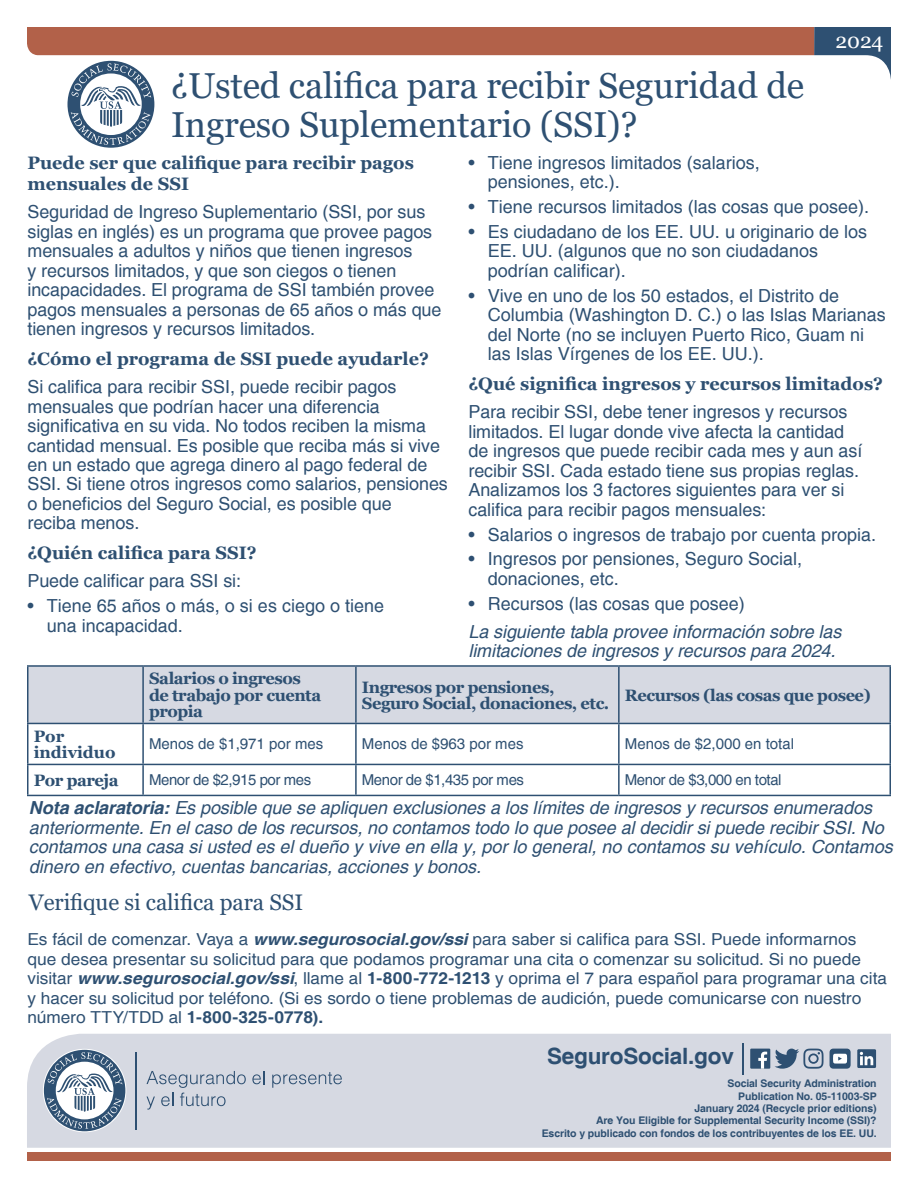
<style>
.page{position:relative;width:918px;height:1188px;background:#fff}
.page>*{position:absolute;margin:0;border:0;box-sizing:border-box;transform-origin:0 0}
.t1{font:36px/39px "Georgia";letter-spacing:-.005em;color:#2e5072}
.t2{font:22.5px "Georgia";letter-spacing:-.005em;color:#2e5072}
.t3{font:700 22.5px "Helvetica";letter-spacing:-.01em;color:#2e5072}
.t4{font:21px "Georgia";color:#fff}
.t5{font:18px/19.5px "Helvetica";letter-spacing:-.005em;color:#2e5072}
.t6{font:italic 18px/19.5px "Helvetica";letter-spacing:-.005em;color:#2e5072}
.t7{font:700 18px/21px "Georgia";color:#2e5072}
.t8{font:16.5px/19.5px "Helvetica";letter-spacing:-.005em;color:#2e5072;scale:1.05 1}
.t9{font:700 16.5px/16.5px "Georgia";letter-spacing:-.03em;color:#2e5072}
.t10{font:700 16.5px/16.5px "Georgia";color:#2e5072}
.t11{font:15px "Helvetica";letter-spacing:-.015em;color:#2e5072}
.t12{font:700 10.5px "Helvetica";letter-spacing:-.01em;color:#2e5072}
.s1{font-weight:700}
.s2{font-weight:700;font-style:italic}
</style>
<div class="page">
<div style="left:27px;top:1034px;width:864px;height:48px;background:#d6d9e2"></div>
<div style="left:27px;top:1082px;width:864px;height:66px;background:#d6d9e2"></div>
<hr style="left:742px;top:1043px;width:1px;height:32px;background:#2e5072">
<svg style="left:857px;top:1049px;width:19px;height:19px"></svg>
<svg style="left:830px;top:1049px;width:21px;height:20px"></svg>
<svg style="left:775px;top:1049px;width:49px;height:20px"></svg>
<div style="left:750px;top:1049px;width:20px;height:20px;background:#2e5072"></div>
<svg style="left:758px;top:1052px;width:9px;height:17px"></svg>
<div style="left:44px;top:1050px;width:81px;height:81px;background:#2e5072;border-radius:50%"></div>
<svg style="left:47px;top:1052px;width:75px;height:77px"></svg>
<hr style="left:135px;top:1052px;width:1px;height:77px;background:#2e5072">
<svg style="left:252px;top:1071px;width:12px;height:13px"></svg>
<svg style="left:272px;top:1072px;width:70px;height:16px"></svg>
<svg style="left:146px;top:1071px;width:100px;height:39px;background:#bfc6d2"></svg>
<svg style="left:27px;top:27px;width:864px;height:118px"></svg>
<div style="left:27px;top:1153px;width:864px;height:8px;background:#b26149"></div>
<div style="left:28px;top:667px;width:862px;height:56px;background:#d6d9e2"></div>
<svg style="left:28px;top:724px;width:862px;height:71px"></svg>
<hr style="left:27px;top:665px;width:116px;height:2px;background:#2e5072">
<hr style="left:27px;top:667px;width:1px;height:56px;background:#2e5072">
<hr style="left:143px;top:665px;width:213px;height:2px;background:#2e5072">
<hr style="left:142px;top:667px;width:2px;height:56px;background:#2e5072">
<hr style="left:356px;top:665px;width:263px;height:2px;background:#2e5072">
<hr style="left:355px;top:667px;width:2px;height:56px;background:#2e5072">
<hr style="left:619px;top:665px;width:272px;height:2px;background:#2e5072">
<hr style="left:618px;top:667px;width:2px;height:56px;background:#2e5072">
<hr style="left:890px;top:667px;width:1px;height:56px;background:#2e5072">
<hr style="left:27px;top:723px;width:116px;height:1px;background:#2e5072">
<hr style="left:27px;top:724px;width:1px;height:40px;background:#2e5072">
<hr style="left:143px;top:723px;width:213px;height:1px;background:#2e5072">
<hr style="left:142px;top:724px;width:2px;height:40px;background:#2e5072">
<hr style="left:356px;top:723px;width:263px;height:1px;background:#2e5072">
<hr style="left:355px;top:724px;width:2px;height:40px;background:#2e5072">
<hr style="left:619px;top:723px;width:272px;height:1px;background:#2e5072">
<hr style="left:618px;top:724px;width:2px;height:40px;background:#2e5072">
<hr style="left:890px;top:724px;width:1px;height:40px;background:#2e5072">
<hr style="left:27px;top:764px;width:116px;height:1px;background:#2e5072">
<hr style="left:27px;top:765px;width:1px;height:30px;background:#2e5072">
<hr style="left:143px;top:764px;width:213px;height:1px;background:#2e5072">
<hr style="left:142px;top:765px;width:2px;height:30px;background:#2e5072">
<hr style="left:356px;top:764px;width:263px;height:1px;background:#2e5072">
<hr style="left:355px;top:765px;width:2px;height:30px;background:#2e5072">
<hr style="left:619px;top:764px;width:272px;height:1px;background:#2e5072">
<hr style="left:618px;top:765px;width:2px;height:30px;background:#2e5072">
<hr style="left:890px;top:765px;width:1px;height:30px;background:#2e5072">
<hr style="left:27px;top:795px;width:116px;height:1px;background:#2e5072">
<hr style="left:143px;top:795px;width:213px;height:1px;background:#2e5072">
<hr style="left:356px;top:795px;width:263px;height:1px;background:#2e5072">
<hr style="left:619px;top:795px;width:272px;height:1px;background:#2e5072">
<h1 class="t1" style="left:171px;top:67px;width:635px">¿Usted califica para recibir Seguridad de<br>Ingreso Suplementario (SSI)?</h1>
<h1 class="t4" style="left:836px;top:28px;width:49px">2024</h1>
<h2 class="t7" style="left:27px;top:152px;width:388px">Puede ser que califique para recibir pagos mensuales de SSI</h2>
<p class="t5" style="left:27px;top:203px;width:416px">Seguridad de Ingreso Suplementario (SSI, por sus siglas en inglés) es un programa que provee pagos mensuales a adultos y niños que tienen ingresos<br>y recursos limitados, y que son ciegos o tienen incapacidades. El programa de SSI también provee pagos mensuales a personas de 65 años o más que tienen ingresos y recursos limitados.</p>
<h2 class="t7" style="left:27px;top:348px;width:403px">¿Cómo el programa de SSI puede ayudarle?</h2>
<p class="t5" style="left:27px;top:378px;width:422px">Si califica para recibir SSI, puede recibir pagos mensuales que podrían hacer una diferencia significativa en su vida. No todos reciben la misma cantidad mensual. Es posible que reciba más si vive en un estado que agrega dinero al pago federal de SSI. Si tiene otros ingresos como salarios, pensiones o beneficios del Seguro Social, es posible que<br>reciba menos.</p>
<h2 class="t7" style="left:27px;top:542px;width:231px">¿Quién califica para SSI?</h2>
<p class="t5" style="left:27px;top:572px;width:215px">Puede calificar para SSI si:</p>
<p class="t5" style="left:47px;top:597px;width:339px;text-indent:-19px">• Tiene 65 años o más, o si es ciego o tiene una incapacidad.</p>
<p class="t5" style="left:488px;top:153px;width:274px;text-indent:-19px">• Tiene ingresos limitados (salarios, pensiones, etc.).</p>
<p class="t5" style="left:468px;top:198px;width:402px">• Tiene recursos limitados (las cosas que posee).</p>
<p class="t5" style="left:488px;top:223px;width:381px;text-indent:-19px">• Es ciudadano de los EE. UU. u originario de los<br>EE. UU. (algunos que no son ciudadanos podrían calificar).</p>
<p class="t5" style="left:488px;top:286px;width:400px;text-indent:-19px">• Vive en uno de los 50 estados, el Distrito de Columbia (Washington D. C.) o las Islas Marianas del Norte (no se incluyen Puerto Rico, Guam ni las Islas Vírgenes de los EE. UU.).</p>
<h2 class="t7" style="left:468px;top:373px;width:416px">¿Qué significa ingresos y recursos limitados?</h2>
<p class="t5" style="left:468px;top:403px;width:395px">Para recibir SSI, debe tener ingresos y recursos limitados. El lugar donde vive afecta la cantidad de ingresos que puede recibir cada mes y aun así recibir SSI. Cada estado tiene sus propias reglas.<br>Analizamos los 3 factores siguientes para ver si califica para recibir pagos mensuales:</p>
<p class="t5" style="left:468px;top:525px;width:409px">• Salarios o ingresos de trabajo por cuenta propia.</p>
<p class="t5" style="left:488px;top:550px;width:316px;text-indent:-19px">• Ingresos por pensiones, Seguro Social, donaciones, etc.</p>
<p class="t5" style="left:468px;top:594px;width:278px">• Recursos (las cosas que posee)</p>
<p class="t6" style="left:468px;top:623px;width:375px">La siguiente tabla provee información sobre las limitaciones de ingresos y recursos para 2024.</p>
<p class="t9" style="left:149px;top:671px;width:174px">Salarios o ingresos de trabajo por cuenta propia</p>
<p class="t9" style="left:362px;top:679px;width:249px">Ingresos por pensiones,<br>Seguro Social, donaciones, etc.</p>
<p class="t9" style="left:625px;top:687px;width:248px">Recursos (las cosas que posee)</p>
<p class="t10" style="left:34px;top:728px;width:83px">Por individuo</p>
<p class="t11" style="left:149px;top:735px;width:176px">Menos de $1,971 por mes</p>
<p class="t11" style="left:362px;top:735px;width:163px">Menos de $963 por mes</p>
<p class="t11" style="left:625px;top:735px;width:171px">Menos de $2,000 en total</p>
<p class="t9" style="left:34px;top:772px;width:86px">Por pareja</p>
<p class="t11" style="left:149px;top:771px;width:164px">Menor de $2,915 por mes</p>
<p class="t11" style="left:362px;top:771px;width:164px">Menor de $1,435 por mes</p>
<p class="t11" style="left:625px;top:771px;width:158px">Menor de $3,000 en total</p>
<p class="t6" style="left:29px;top:799px;width:865px"><span class="s1">Nota aclaratoria:</span> Es posible que se apliquen exclusiones a los límites de ingresos y recursos enumerados anteriormente. En el caso de los recursos, no contamos todo lo que posee al decidir si puede recibir SSI. No contamos una casa si usted es el dueño y vive en ella y, por lo general, no contamos su vehículo. Contamos dinero en efectivo, cuentas bancarias, acciones y bonos.</p>
<h2 class="t2" style="left:29px;top:889px;width:276px">Verifique si califica para SSI</h2>
<p class="t8" style="left:27px;top:930px;width:820px">Es fácil de comenzar. Vaya a <span class="s2">www.segurosocial.gov/ssi</span> para saber si califica para SSI. Puede informarnos que desea presentar su solicitud para que podamos programar una cita o comenzar su solicitud. Si no puede visitar <span class="s2">www.segurosocial.gov/ssi</span>, llame al <span class="s1">1-800-772-1213</span> y oprima el 7 para español para programar una cita y hacer su solicitud por teléfono. (Si es sordo o tiene problemas de audición, puede comunicarse con nuestro número TTY/TDD al <span class="s1">1-800-325-0778).</span></p>
<p class="t3" style="left:547px;top:1043px;width:188px">SeguroSocial.gov</p>
<p class="t12" style="left:727px;top:1077px;width:151px">Social Security Administration</p>
<p class="t12" style="left:738px;top:1089px;width:140px">Publication No. 05-11003-SP</p>
<p class="t12" style="left:694px;top:1102px;width:184px">January 2024 (Recycle prior editions)</p>
<p class="t12" style="left:596px;top:1114px;width:282px">Are You Eligible for Supplemental Security Income (SSI)?</p>
<p class="t12" style="left:542px;top:1127px;width:336px">Escrito y publicado con fondos de los contribuyentes de los EE. UU.</p>
</div>
